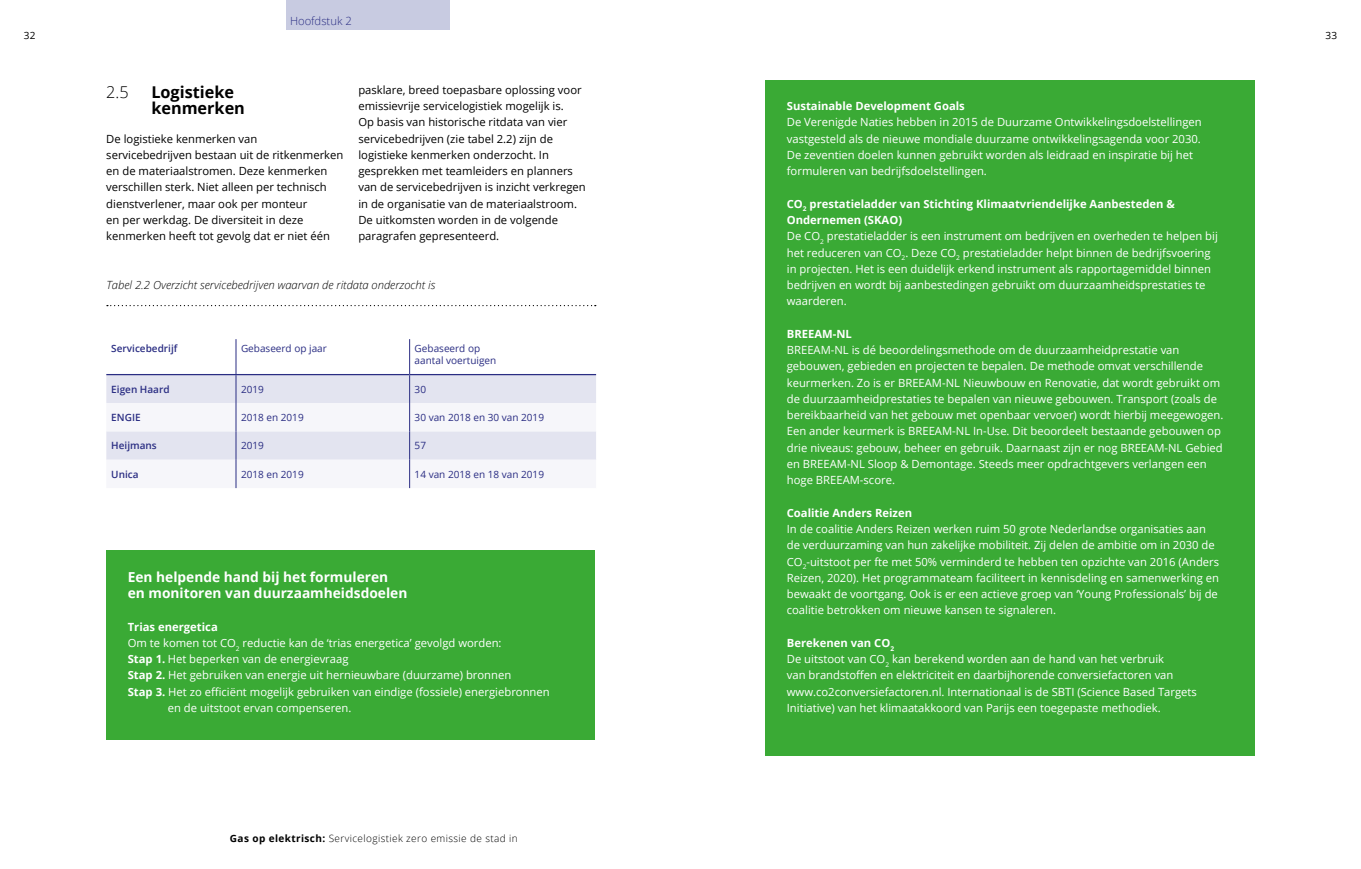
<style>
.page{position:relative;width:1361px;height:869px;background:#fff}
.page>*{position:absolute;margin:0;border:0;box-sizing:border-box;transform-origin:0 0}
.HvA_-_Subkop{font:700 16.25px "Open Sans";color:#000}
.HvA_-_Subkop-2{font:300 16.25px "Open Sans";color:#000}
.HvA_-_Kader_Kop_Nieu{font:700 13.75px "Open Sans";color:#fff}
.Hva_-_Kader_Nieuw{font:11.25px/16.2px "Open Sans";color:#fff}
.HvA_-_Meer_koloms{font:11.25px/16.2px "Open Sans";color:#000}
.Hva_-_Kader_Nieuw-2{font:700 11.25px/16.2px "Open Sans";color:#fff}
.HvA_-_Sub-subkop{font:italic 300 11.25px "Open Sans";color:#000}
.HvA_-_Platte_tekst{font:300 11.25px "Open Sans";color:#2a2d83}
.HvA_-_Meer_koloms-2{font:10px/12px "Open Sans";color:#2a2d83}
.t1{font:300 10px "Open Sans";letter-spacing:.04em;color:#000}
.HvA_-_Meer_koloms-3{font:600 10px "Open Sans";color:#2a2d83}
.t2{font:10px "Open Sans";color:#000}
.s1{font-weight:700}
</style>
<div class="page">
<div style="left:765px;top:80px;width:489px;height:58px;background:#3aaa35"></div>
<div style="left:765px;top:96px;width:489px;height:107px;background:#3aaa35"></div>
<div style="left:765px;top:178px;width:489px;height:73px;background:#3aaa35"></div>
<div style="left:765px;top:210px;width:489px;height:123px;background:#3aaa35"></div>
<div style="left:765px;top:324px;width:489px;height:187px;background:#3aaa35"></div>
<div style="left:765px;top:503px;width:489px;height:138px;background:#3aaa35"></div>
<div style="left:765px;top:633px;width:489px;height:106px;background:#3aaa35"></div>
<div style="left:765px;top:698px;width:489px;height:57px;background:#3aaa35"></div>
<svg style="left:106px;top:339px;width:490px;height:149px"></svg>
<hr style="left:106px;top:374px;width:130px;height:1px;background:#2a2d83">
<hr style="left:236px;top:374px;width:174px;height:1px;background:#2a2d83">
<hr style="left:410px;top:374px;width:186px;height:1px;background:#2a2d83">
<svg style="left:107px;top:305px;width:489px;height:1px"></svg>
<div style="left:106px;top:549px;width:489px;height:60px;background:#3aaa35"></div>
<div style="left:106px;top:600px;width:489px;height:58px;background:#3aaa35"></div>
<div style="left:106px;top:649px;width:489px;height:57px;background:#3aaa35"></div>
<div style="left:106px;top:681px;width:489px;height:58px;background:#3aaa35"></div>
<div style="left:286px;top:0;width:164px;height:29px;background:#c8cbe1"></div>
<p class="HvA_-_Platte_tekst" style="left:290px;top:13px;width:63px">Hoofdstuk 2</p>
<p class="t2" style="left:24px;top:28px;width:13px">32</p>
<p class="t2" style="left:1325px;top:28px;width:13px">33</p>
<p class="HvA_-_Subkop-2" style="left:106px;top:80px;width:24px">2.5</p>
<p class="HvA_-_Subkop" style="left:151px;top:80px;width:84px">Logistieke</p>
<p class="HvA_-_Subkop" style="left:151px;top:96px;width:95px">kenmerken</p>
<p class="HvA_-_Meer_koloms" style="left:106px;top:130px;width:239px">De logistieke kenmerken van servicebedrijven bestaan uit de ritkenmerken en de materiaalstromen. Deze kenmerken verschillen sterk. Niet alleen per technisch dienstverlener, maar ook per monteur<br>en per werkdag. De diversiteit in deze kenmerken heeft tot gevolg dat er niet één</p>
<p class="HvA_-_Meer_koloms" style="left:358px;top:81px;width:225px">pasklare, breed toepasbare oplossing voor emissievrije servicelogistiek mogelijk is.</p>
<p class="HvA_-_Meer_koloms" style="left:358px;top:114px;width:229px">Op basis van historische ritdata van vier servicebedrijven (zie tabel 2.2) zijn de logistieke kenmerken onderzocht. In gesprekken met teamleiders en planners van de servicebedrijven is inzicht verkregen in de organisatie van de materiaalstroom.<br>De uitkomsten worden in de volgende paragrafen gepresenteerd.</p>
<p class="HvA_-_Sub-subkop" style="left:106px;top:277px;width:330px">Tabel 2.2 Overzicht servicebedrijven waarvan de ritdata onderzocht is</p>
<p class="HvA_-_Meer_koloms-3" style="left:111px;top:341px;width:68px">Servicebedrijf</p>
<p class="HvA_-_Meer_koloms-2" style="left:241px;top:342px;width:87px">Gebaseerd op jaar</p>
<p class="HvA_-_Meer_koloms-2" style="left:415px;top:342px;width:83px">Gebaseerd op aantal voertuigen</p>
<p class="HvA_-_Meer_koloms-3" style="left:111px;top:382px;width:60px">Eigen Haard</p>
<p class="HvA_-_Meer_koloms-2" style="left:241px;top:382px;width:24px">2019</p>
<p class="HvA_-_Meer_koloms-2" style="left:415px;top:382px;width:13px">30</p>
<p class="HvA_-_Meer_koloms-3" style="left:111px;top:410px;width:31px">ENGIE</p>
<p class="HvA_-_Meer_koloms-2" style="left:241px;top:411px;width:64px">2018 en 2019</p>
<p class="HvA_-_Meer_koloms-2" style="left:415px;top:411px;width:131px">30 van 2018 en 30 van 2019</p>
<p class="HvA_-_Meer_koloms-3" style="left:111px;top:438px;width:47px">Heijmans</p>
<p class="HvA_-_Meer_koloms-2" style="left:241px;top:439px;width:24px">2019</p>
<p class="HvA_-_Meer_koloms-2" style="left:415px;top:439px;width:13px">57</p>
<p class="HvA_-_Meer_koloms-3" style="left:111px;top:467px;width:29px">Unica</p>
<p class="HvA_-_Meer_koloms-2" style="left:241px;top:467px;width:64px">2018 en 2019</p>
<p class="HvA_-_Meer_koloms-2" style="left:415px;top:467px;width:131px">14 van 2018 en 18 van 2019</p>
<p class="HvA_-_Kader_Kop_Nieu" style="left:128px;top:567px;width:262px">Een helpende hand bij het formuleren</p>
<p class="HvA_-_Kader_Kop_Nieu" style="left:128px;top:583px;width:281px">en monitoren van duurzaamheidsdoelen</p>
<p class="Hva_-_Kader_Nieuw-2" style="left:128px;top:618px;width:92px">Trias energetica</p>
<p class="Hva_-_Kader_Nieuw" style="left:128px;top:634px;width:375px">Om te komen tot CO<sub>2</sub> reductie kan de ‘trias energetica’ gevolgd worden:</p>
<p class="Hva_-_Kader_Nieuw" style="left:128px;top:650px;width:222px"><span class="s1">Stap 1.</span> Het beperken van de energievraag</p>
<p class="Hva_-_Kader_Nieuw" style="left:128px;top:666px;width:385px"><span class="s1">Stap 2.</span> Het gebruiken van energie uit hernieuwbare (duurzame) bronnen</p>
<p class="Hva_-_Kader_Nieuw" style="left:128px;top:683px;width:423px"><span class="s1">Stap 3.</span> Het zo efficiënt mogelijk gebruiken van eindige (fossiele) energiebronnen</p>
<p class="Hva_-_Kader_Nieuw" style="left:168px;top:699px;width:185px">en de uitstoot ervan compenseren.</p>
<p class="t1" style="left:230px;top:831px;width:289px"><span class="s1">Gas op elektrisch:</span> Servicelogistiek zero emissie de stad in</p>
<p class="Hva_-_Kader_Nieuw-2" style="left:787px;top:98px;width:179px">Sustainable Development Goals</p>
<p class="Hva_-_Kader_Nieuw" style="left:787px;top:114px;width:416px">De Verenigde Naties hebben in 2015 de Duurzame Ontwikkelingsdoelstellingen vastgesteld als de nieuwe mondiale duurzame ontwikkelingsagenda voor 2030.<br>De zeventien doelen kunnen gebruikt worden als leidraad en inspiratie bij het formuleren van bedrijfsdoelstellingen.</p>
<p class="Hva_-_Kader_Nieuw-2" style="left:787px;top:195px;width:390px">CO<sub>2</sub> prestatieladder van Stichting Klimaatvriendelijke Aanbesteden &amp;<br>Ondernemen (SKAO)</p>
<p class="Hva_-_Kader_Nieuw" style="left:787px;top:228px;width:432px">De CO<sub>2</sub> prestatieladder is een instrument om bedrijven en overheden te helpen bij het reduceren van CO<sub>2</sub>. Deze CO<sub>2</sub> prestatieladder helpt binnen de bedrijfsvoering in projecten. Het is een duidelijk erkend instrument als rapportagemiddel binnen bedrijven en wordt bij aanbestedingen gebruikt om duurzaamheidsprestaties te waarderen.</p>
<p class="Hva_-_Kader_Nieuw-2" style="left:787px;top:325px;width:67px">BREEAM-NL</p>
<p class="Hva_-_Kader_Nieuw" style="left:787px;top:341px;width:438px">BREEAM-NL is dé beoordelingsmethode om de duurzaamheidprestatie van gebouwen, gebieden en projecten te bepalen. De methode omvat verschillende keurmerken. Zo is er BREEAM-NL Nieuwbouw en Renovatie, dat wordt gebruikt om de duurzaamheidprestaties te bepalen van nieuwe gebouwen. Transport (zoals de bereikbaarheid van het gebouw met openbaar vervoer) wordt hierbij meegewogen.<br>Een ander keurmerk is BREEAM-NL In-Use. Dit beoordeelt bestaande gebouwen op drie niveaus: gebouw, beheer en gebruik. Daarnaast zijn er nog BREEAM-NL Gebied en BREEAM-NL Sloop &amp; Demontage. Steeds meer opdrachtgevers verlangen een hoge BREEAM-score.</p>
<p class="Hva_-_Kader_Nieuw-2" style="left:787px;top:504px;width:127px">Coalitie Anders Reizen</p>
<p class="Hva_-_Kader_Nieuw" style="left:787px;top:520px;width:434px">In de coalitie Anders Reizen werken ruim 50 grote Nederlandse organisaties aan de verduurzaming van hun zakelijke mobiliteit. Zij delen de ambitie om in 2030 de CO<sub>2</sub>-uitstoot per fte met 50% verminderd te hebben ten opzichte van 2016 (Anders Reizen, 2020). Het programmateam faciliteert in kennisdeling en samenwerking en bewaakt de voortgang. Ook is er een actieve groep van ‘Young Professionals’ bij de coalitie betrokken om nieuwe kansen te signaleren.</p>
<p class="Hva_-_Kader_Nieuw-2" style="left:787px;top:634px;width:109px">Berekenen van CO<sub>2</sub></p>
<p class="Hva_-_Kader_Nieuw" style="left:787px;top:650px;width:411px">De uitstoot van CO<sub>2</sub> kan berekend worden aan de hand van het verbruik<br>van brandstoffen en elektriciteit en daarbijhorende conversiefactoren van www.co2conversiefactoren.nl. Internationaal is de SBTI (Science Based Targets Initiative) van het klimaatakkoord van Parijs een toegepaste methodiek.</p>
</div>
